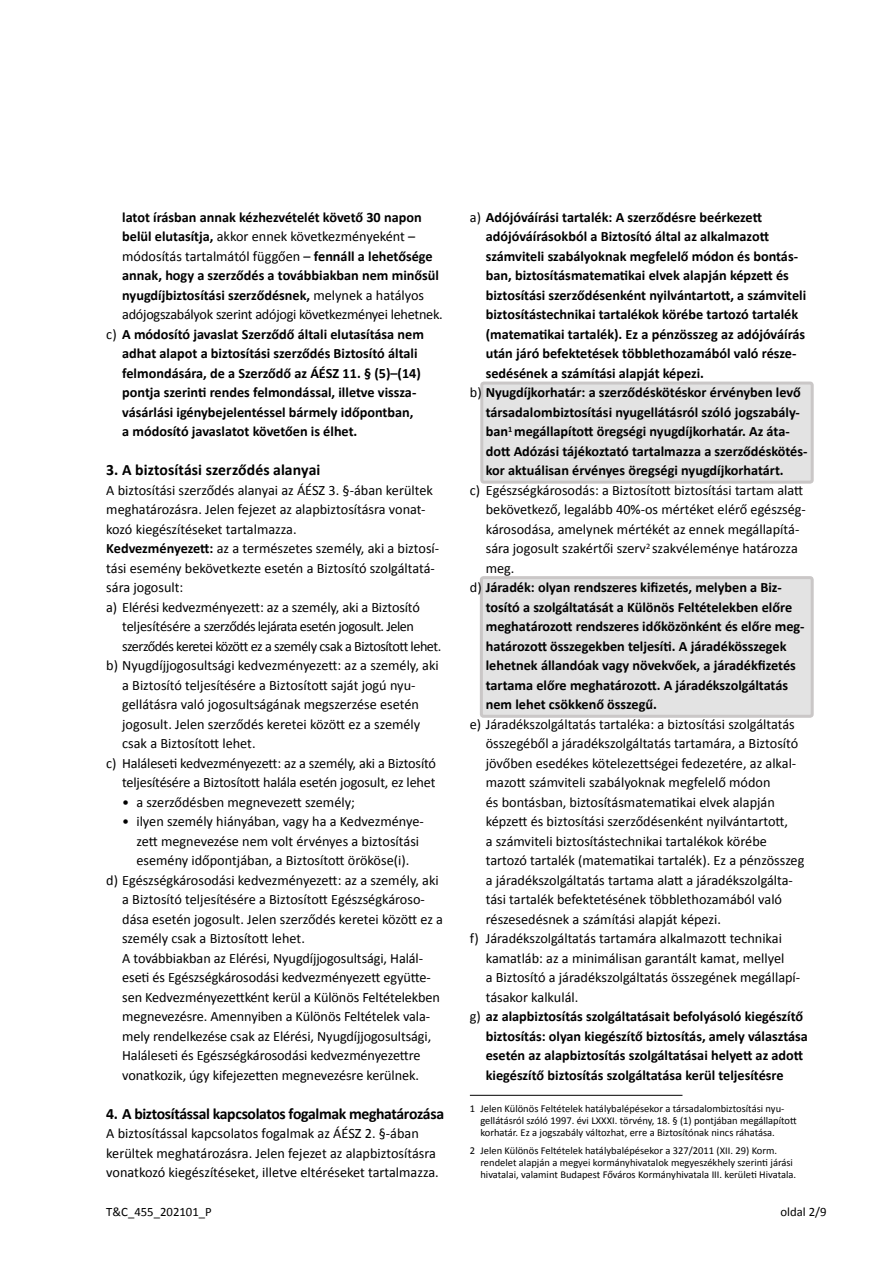
<style>
.page{position:relative;width:893px;height:1263px;background:#fff}
.page>*{position:absolute;margin:0;border:0;box-sizing:border-box;transform-origin:0 0}
.ALCIM{font:700 15.75px "Calibri";letter-spacing:-.02em;color:#000}
.ALCIM-2{font:700 15.75px "Calibri";letter-spacing:.005em;color:#000}
.kenyérszöveg{font:14.25px/19.5px "Calibri";color:#000}
.kenyérszöveg-2{font:700 14.25px/19.5px "Calibri";color:#000}
.kenyérszöveg-3{font:14.25px/19.5px "Calibri";letter-spacing:-.035em;color:#000}
.oldalszám{font:12.75px "Calibri";color:#000}
.lábjegyzet{font:10.5px/12px "Calibri";color:#000}
.s1{font-weight:400}
.s2{font-weight:700}
</style>
<div class="page">
<div style="left:481px;top:578px;width:331px;height:138px;background:#e3e3e3;border-radius:2px"></div>
<div style="left:480px;top:576px;width:334px;height:142px;border:3px solid #cac7c7;border-radius:2px"></div>
<div style="left:482px;top:383px;width:330px;height:99px;background:#e3e3e3;border-radius:2px"></div>
<div style="left:480px;top:382px;width:334px;height:102px;border:3px solid #cac7c7;border-radius:2px"></div>
<hr style="left:470px;top:1095px;width:212px;height:1px;background:#000">
<p class="kenyérszöveg-2" style="left:122px;top:207px;width:322px">latot írásban annak kézhezvételét követő 30 napon belül elutasítja, <span class="s1">akkor ennek következményeként – módosítás tartalmától függően –</span> fennáll a lehetősége annak, hogy a szerződés a továbbiakban nem minősül nyugdíjbiztosítási szerződésnek, <span class="s1">melynek a hatályos adójogszabályok szerint adójogi következményei lehetnek.</span></p>
<p class="kenyérszöveg-2" style="left:122px;top:324px;width:303px;text-indent:-16px"><span class="s1">c)</span> A módosító javaslat Szerződő általi elutasítása nem adhat alapot a biztosítási szerződés Biztosító általi felmondására, de a Szerződő az ÁÉSZ 11. § (5)–(14) pontja szerinti rendes felmondással, illetve vissza&shy;vásárlási igénybejelentéssel bármely időpontban, a módosító javaslatot követően is élhet.</p>
<p class="ALCIM-2" style="left:106px;top:460px;width:215px">3. A biztosítási szerződés alanyai</p>
<p class="kenyérszöveg" style="left:106px;top:480px;width:328px">A biztosítási szerződés alanyai az ÁÉSZ 3. §-ában kerültek meghatározásra. Jelen fejezet az alapbiztosításra vonat&shy;kozó kiegészítéseket tartalmazza.</p>
<p class="kenyérszöveg" style="left:106px;top:539px;width:334px"><span class="s2">Kedvezményezett:</span> az a természetes személy, aki a biztosí&shy;tási esemény bekövetkezte esetén a Biztosító szolgáltatá&shy;sára jogosult:</p>
<p class="kenyérszöveg-3" style="left:122px;top:597px;width:321px;text-indent:-16px">a) Elérési kedvezményezett: az a személy, aki a Biztosító teljesítésére a szerződés lejárata esetén jogosult. Jelen szerződés keretei között ez a személy csak a Biztosított lehet.</p>
<p class="kenyérszöveg" style="left:122px;top:656px;width:318px;text-indent:-16px">b) Nyugdíjjogosultsági kedvezményezett: az a személy, aki a Biztosító teljesítésére a Biztosított saját jogú nyu&shy;gellátásra való jogosultságának megszerzése esetén jogosult. Jelen szerződés keretei között ez a személy csak a Biztosított lehet.</p>
<p class="kenyérszöveg" style="left:106px;top:753px;width:331px;text-align:right">c) Haláleseti kedvezményezett: az a személy, aki a Biztosító teljesítésére a Biztosított halála esetén jogosult, ez lehet</p>
<p class="kenyérszöveg" style="left:122px;top:792px;width:234px">• a szerződésben megnevezett személy;</p>
<p class="kenyérszöveg" style="left:136px;top:812px;width:289px;text-indent:-14px">• ilyen személy hiányában, vagy ha a Kedvezménye&shy;zett megnevezése nem volt érvényes a biztosítási esemény időpontjában, a Biztosított örököse(i).</p>
<p class="kenyérszöveg" style="left:122px;top:870px;width:322px;text-indent:-16px">d) Egészségkárosodási kedvezményezett: az a személy, aki a Biztosító teljesítésére a Biztosított Egészségkároso&shy;dása esetén jogosult. Jelen szerződés keretei között ez a személy csak a Biztosított lehet.</p>
<p class="kenyérszöveg" style="left:122px;top:948px;width:319px">A továbbiakban az Elérési, Nyugdíjjogosultsági, Halál&shy;eseti és Egészségkárosodási kedvezményezett együtte&shy;sen Kedvezményezettként kerül a Különös Feltételekben megnevezésre. Amennyiben a Különös Feltételek vala&shy;mely rendelkezése csak az Elérési, Nyugdíjjogosultsági, Haláleseti és Egészségkárosodási kedvezményezettre vonatkozik, úgy kifejezetten megnevezésre kerülnek.</p>
<p class="ALCIM" style="left:106px;top:1104px;width:339px">4. A biztosítással kapcsolatos fogalmak meghatározása</p>
<p class="kenyérszöveg" style="left:106px;top:1124px;width:334px">A biztosítással kapcsolatos fogalmak az ÁÉSZ 2. §-ában kerültek meghatározásra. Jelen fejezet az alapbiztosításra vonatkozó kiegészítéseket, illetve eltéréseket tartalmazza.</p>
<p class="oldalszám" style="left:106px;top:1204px;width:107px">T&amp;C_455_202101_P</p>
<p class="kenyérszöveg-2" style="left:486px;top:207px;width:322px;text-indent:-16px"><span class="s1">a)</span> Adójóváírási tartalék: A szerződésre beérkezett adójóváírásokból a Biztosító által az alkalmazott számviteli szabályoknak megfelelő módon és bontás&shy;ban, biztosításmatematikai elvek alapján képzett és biztosítási szerződésenként nyilvántartott, a számviteli biztosítástechnikai tartalékok körébe tartozó tartalék (matematikai tartalék). Ez a pénzösszeg az adójóváírás után járó befektetések többlethozamából való része&shy;sedésének a számítási alapját képezi.</p>
<p class="kenyérszöveg-2" style="left:486px;top:383px;width:323px;text-indent:-16px"><span class="s1">b)</span> Nyugdíjkorhatár: a szerződéskötéskor érvényben levő társadalombiztosítási nyugellátásról szóló jogszabály&shy;ban<sup>1</sup> megállapított öregségi nyugdíjkorhatár. Az áta&shy;dott Adózási tájékoztató tartalmazza a szerződéskötés&shy;kor aktuálisan érvényes öregségi nyugdíjkorhatárt.</p>
<p class="kenyérszöveg" style="left:486px;top:480px;width:322px;text-indent:-16px">c) Egészségkárosodás: a Biztosított biztosítási tartam alatt bekövetkező, legalább 40%-os mértéket elérő egészség&shy;károsodása, amelynek mértékét az ennek megállapítá&shy;sára jogosult szakértői szerv<sup>2</sup> szakvéleménye határozza meg.</p>
<p class="kenyérszöveg-2" style="left:486px;top:578px;width:320px;text-indent:-16px"><span class="s1">d)</span> Járadék: olyan rendszeres kifizetés, melyben a Biz&shy;tosító a szolgáltatását a Különös Feltételekben előre meghatározott rendszeres időközönként és előre meg&shy;határozott összegekben teljesíti. A járadékösszegek lehetnek állandóak vagy növekvőek, a járadékfizetés tartama előre meghatározott. A járadékszolgáltatás nem lehet csökkenő összegű.</p>
<p class="kenyérszöveg" style="left:486px;top:714px;width:320px;text-indent:-16px">e) Járadékszolgáltatás tartaléka: a biztosítási szolgáltatás összegéből a járadékszolgáltatás tartamára, a Biztosító jövőben esedékes kötelezettségei fedezetére, az alkal&shy;mazott számviteli szabályoknak megfelelő módon<br>és bontásban, biztosításmatematikai elvek alapján képzett és biztosítási szerződésenként nyilvántartott,<br>a számviteli biztosítástechnikai tartalékok körébe tartozó tartalék (matematikai tartalék). Ez a pénzösszeg a járadékszolgáltatás tartama alatt a járadékszolgálta&shy;tási tartalék befektetésének többlethozamából való részesedésnek a számítási alapját képezi.</p>
<p class="kenyérszöveg" style="left:486px;top:929px;width:316px;text-indent:-16px">f) Járadékszolgáltatás tartamára alkalmazott technikai kamatláb: az a minimálisan garantált kamat, mellyel<br>a Biztosító a járadékszolgáltatás összegének megállapí&shy;tásakor kalkulál.</p>
<p class="kenyérszöveg-2" style="left:486px;top:1007px;width:324px;text-indent:-16px"><span class="s1">g)</span> az alapbiztosítás szolgáltatásait befolyásoló kiegészítő biztosítás: olyan kiegészítő biztosítás, amely választása esetén az alapbiztosítás szolgáltatásai helyett az adott kiegészítő biztosítás szolgáltatása kerül teljesítésre</p>
<p class="lábjegyzet" style="left:480px;top:1102px;width:318px;text-indent:-11px">1 Jelen Különös Feltételek hatálybalépésekor a társadalombiztosítási nyu&shy;gellátásról szóló 1997. évi LXXXI. törvény, 18. § (1) pontjában megállapított korhatár. Ez a jogszabály változhat, erre a Biztosítónak nincs ráhatása.</p>
<p class="lábjegyzet" style="left:480px;top:1144px;width:317px;text-indent:-11px">2 Jelen Különös Feltételek hatálybalépésekor a 327/2011 (XII. 29) Korm. rendelet alapján a megyei kormányhivatalok megyeszékhely szerinti járási hivatalai, valamint Budapest Főváros Kormányhivatala III. kerületi Hivatala.</p>
<p class="oldalszám" style="left:780px;top:1204px;width:48px">oldal 2/9</p>
</div>
